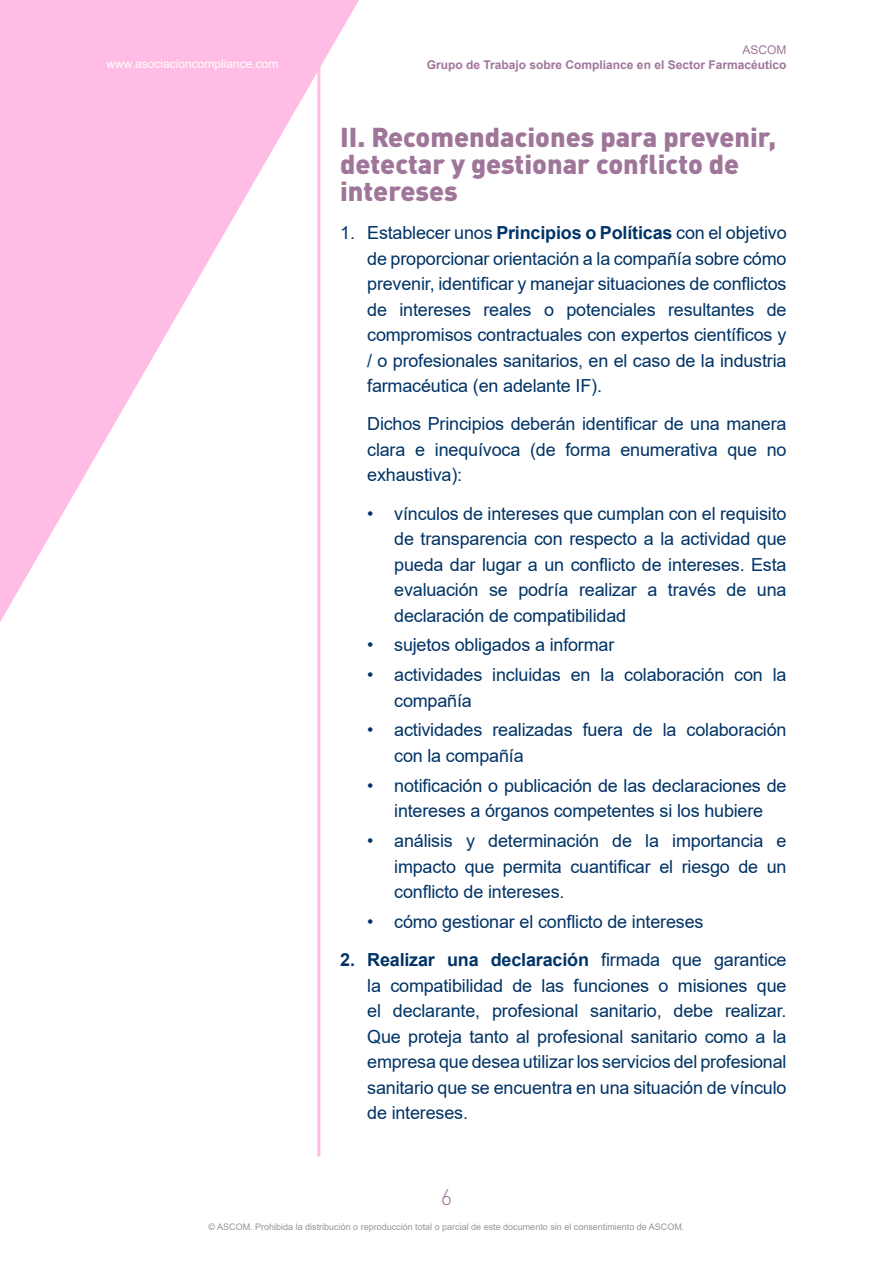
<style>
.page{position:relative;width:893px;height:1263px;background:#fff}
.page>*{position:absolute;margin:0;border:0;box-sizing:border-box;transform-origin:0 0}
.t1{font:900 27px/27px "DIN Pro";color:#a0759a}
.t2{font:300 22.5px "DIN Pro";color:#a0759a}
.t3{font:18px/25.5px "Arial";letter-spacing:-.01em;color:#036;text-align:justify}
.t4{font:700 12px "Arial";color:#a0759a}
.t5{font:12px "Arial";color:#fff}
.t6{font:12px "Arial";color:#a0759a}
.t7{font:9px "Arial";color:#939598}
.s1{font-weight:700}
</style>
<div class="page">
<hr style="left:317px;top:21px;width:3px;height:1136px;background:#ffbce4">
<svg style="left:0;top:0;width:359px;height:622px;fill:#ffbce4"></svg>
<p class="t5" style="left:107px;top:55px;width:174px">www.asociacioncompliance.com</p>
<p class="t6" style="left:742px;top:42px;width:46px">ASCOM</p>
<p class="t4" style="left:427px;top:57px;width:361px">Grupo de Trabajo sobre Compliance en el Sector Farmacéutico</p>
<h1 class="t1" style="left:340px;top:120px;width:438px">II. Recomendaciones para prevenir, detectar y gestionar conflicto de intereses</h1>
<p class="t3" style="left:367px;top:220px;width:421px;text-indent:-27px">1. Establecer unos <span class="s1">Principios o Políticas</span> con el objetivo de proporcionar orientación a la compañía sobre cómo prevenir, identificar y manejar situaciones de conflictos de intereses reales o potenciales resultantes de compromisos contractuales con expertos científicos y / o profesionales sanitarios, en el caso de la industria farmacéutica (en adelante IF).</p>
<p class="t3" style="left:367px;top:411px;width:421px">Dichos Principios deberán identificar de una manera clara e inequívoca (de forma enumerativa que no exhaustiva):</p>
<p class="t3" style="left:394px;top:500px;width:394px;text-indent:-27px">• vínculos de intereses que cumplan con el requisito de transparencia con respecto a la actividad que pueda dar lugar a un conflicto de intereses. Esta evaluación se podría realizar a través de una declaración de compatibilidad</p>
<p class="t3" style="left:367px;top:632px;width:249px">• sujetos obligados a informar</p>
<p class="t3" style="left:394px;top:662px;width:394px;text-indent:-27px">• actividades incluidas en la colaboración con la compañía</p>
<p class="t3" style="left:394px;top:717px;width:394px;text-indent:-27px">• actividades realizadas fuera de la colaboración con la compañía</p>
<p class="t3" style="left:367px;top:772px;width:421px;text-align:center">• notificación o publicación de las declaraciones de intereses a órganos competentes si los hubiere</p>
<p class="t3" style="left:394px;top:828px;width:394px;text-indent:-27px">• análisis y determinación de la importancia e impacto que permita cuantificar el riesgo de un conflicto de intereses.</p>
<p class="t3" style="left:367px;top:908px;width:338px">• cómo gestionar el conflicto de intereses</p>
<p class="t3" style="left:367px;top:947px;width:421px;text-indent:-27px"><span class="s1">2. Realizar una declaración</span> firmada que garantice la compatibilidad de las funciones o misiones que el declarante, profesional sanitario, debe realizar.<br>Que proteja tanto al profesional sanitario como a la empresa que desea utilizar los servicios del profesional sanitario que se encuentra en una situación de vínculo de intereses.</p>
<p class="t2" style="left:441px;top:1180px;width:13px">6</p>
<p class="t7" style="left:209px;top:1220px;width:477px">© ASCOM. Prohibida la distribución o reproducción total o parcial de este documento sin el consentimiento de ASCOM.</p>
</div>
